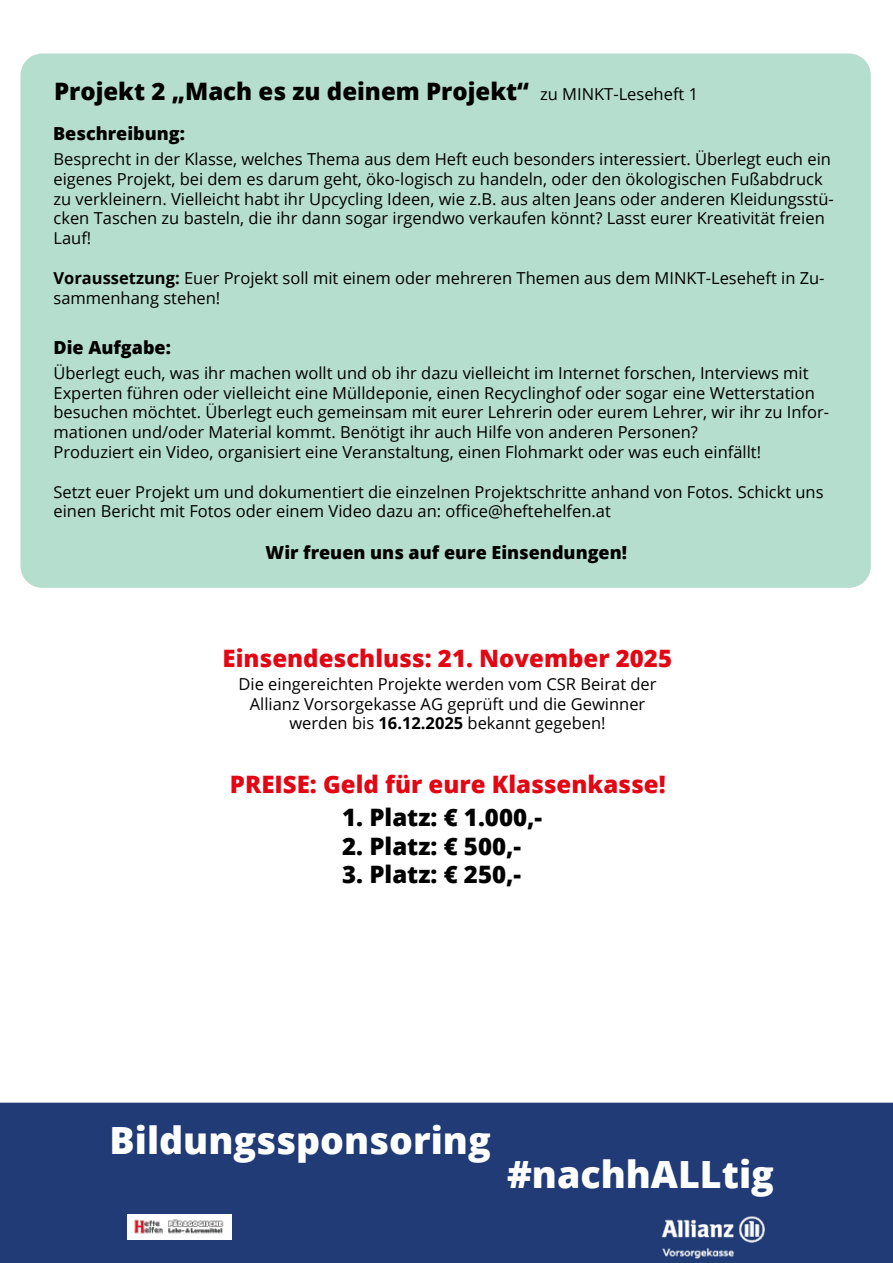
<style>
.page{position:relative;width:893px;height:1263px;background:#fff}
.page>*{position:absolute;margin:0;border:0;box-sizing:border-box;transform-origin:0 0}
.t1{font:800 37.5px "Open Sans";color:#fff}
.t2{font:800 24px "Open Sans";color:#000}
.t3{font:800 24px "Open Sans";color:#e30613}
.t4{font:800 18px "Open Sans";color:#000}
.t5{font:16.5px/19.8px "Open Sans";color:#000}
.s1{font-weight:400;font-size:16.5px}
.s2{font-weight:700}
</style>
<div class="page">
<div style="left:17px;top:50px;width:857px;height:542px;background:#b5decf;border-radius:26px"></div>
<div style="left:13px;top:46px;width:865px;height:549px;border:8px solid #fff;border-radius:26px"></div>
<div style="left:0;top:1102px;width:893px;height:161px;background:#203b76"></div>
<img style="left:655px;top:1214px;width:112px;height:44px">
<img style="left:128px;top:1214px;width:104px;height:26px">
<h2 class="t2" style="left:54px;top:73px;width:646px">Projekt 2 „Mach es zu deinem Projekt“ <span class="s1">zu MINKT-Leseheft 1</span></h2>
<p class="t4" style="left:53px;top:120px;width:133px">Beschreibung:</p>
<p class="t5" style="left:53px;top:149px;width:782px">Besprecht in der Klasse, welches Thema aus dem Heft euch besonders interessiert. Überlegt euch ein eigenes Projekt, bei dem es darum geht, öko-logisch zu handeln, oder den ökologischen Fußabdruck zu verkleinern. Vielleicht habt ihr Upcycling Ideen, wie z.B. aus alten Jeans oder anderen Kleidungsstü&shy;cken Taschen zu basteln, die ihr dann sogar irgendwo verkaufen könnt? Lasst eurer Kreativität freien Lauf!</p>
<p class="t5" style="left:53px;top:267px;width:773px"><span class="s2">Voraussetzung:</span> Euer Projekt soll mit einem oder mehreren Themen aus dem MINKT-Leseheft in Zu&shy;sammenhang stehen!</p>
<p class="t4" style="left:54px;top:334px;width:119px">Die Aufgabe:</p>
<p class="t5" style="left:53px;top:362px;width:777px">Überlegt euch, was ihr machen wollt und ob ihr dazu vielleicht im Internet forschen, Interviews mit Experten führen oder vielleicht eine Mülldeponie, einen Recyclinghof oder sogar eine Wetterstation besuchen möchtet. Überlegt euch gemeinsam mit eurer Lehrerin oder eurem Lehrer, wir ihr zu Infor&shy;mationen und/oder Material kommt. Benötigt ihr auch Hilfe von anderen Personen?<br>Produziert ein Video, organisiert eine Veranstaltung, einen Flohmarkt oder was euch einfällt!</p>
<p class="t5" style="left:53px;top:481px;width:772px">Setzt euer Projekt um und dokumentiert die einzelnen Projektschritte anhand von Fotos. Schickt uns einen Bericht mit Fotos oder einem Video dazu an: office@heftehelfen.at</p>
<p class="t4" style="left:266px;top:538px;width:363px">Wir freuen uns auf eure Einsendungen!</p>
<h2 class="t3" style="left:222px;top:640px;width:451px">Einsendeschluss: 21. November 2025</h2>
<p class="t5" style="left:239px;top:673px;width:420px;text-align:center">Die eingereichten Projekte werden vom CSR Beirat der<br>Allianz Vorsorgekasse AG geprüft und die Gewinner werden bis <span class="s2">16.12.2025</span> bekannt gegeben!</p>
<h2 class="t3" style="left:230px;top:766px;width:437px">PREISE: Geld für eure Klassenkasse!</h2>
<h2 class="t2" style="left:342px;top:799px;width:202px">1. Platz: € 1.000,-</h2>
<h2 class="t2" style="left:342px;top:827px;width:181px">2. Platz: € 500,-</h2>
<h2 class="t2" style="left:342px;top:856px;width:181px">3. Platz: € 250,-</h2>
<h1 class="t1" style="left:110px;top:1112px;width:383px">Bildungssponsoring</h1>
<h1 class="t1" style="left:507px;top:1145px;width:268px">#nachhALLtig</h1>
</div>
